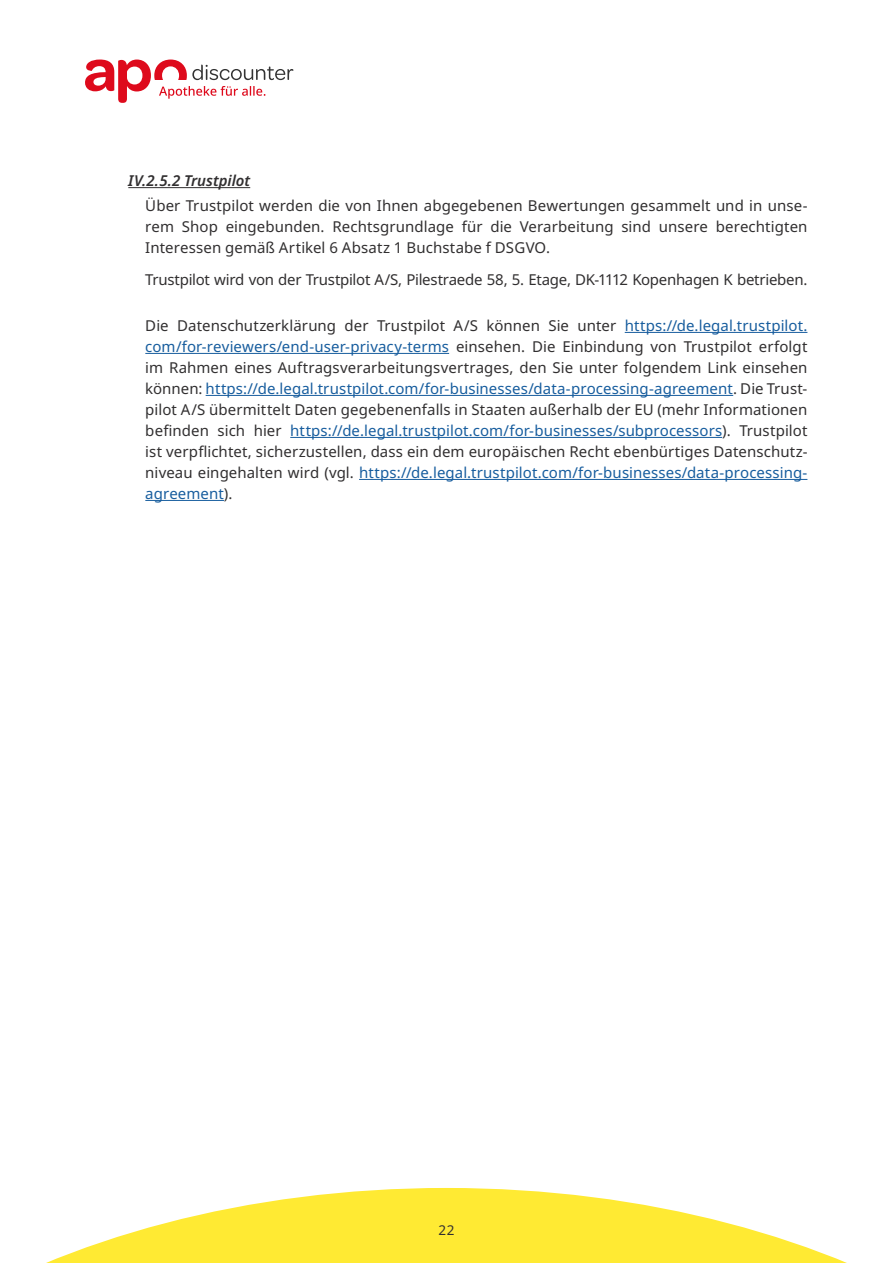
<style>
.page{position:relative;width:893px;height:1263px;background:#fff}
.page>*{position:absolute;margin:0;border:0;box-sizing:border-box;transform-origin:0 0}
.t1{font:15px/21px "Noto Sans";color:#312f30;text-align:justify}
.t2{font:15px "Noto Sans";letter-spacing:-.02em;color:#312f30}
.t3{font:italic 600 15px "Noto Sans";letter-spacing:-.005em;color:#312f30}
.t4{font:13.5px "Noto Sans";color:#312f30}
.s1{color:#175d9e}
</style>
<div class="page">
<svg style="left:46px;top:1188px;width:801px;height:75px;fill:#ffea33"></svg>
<svg style="left:85px;top:60px;width:208px;height:43px"></svg>
<hr style="left:128px;top:187px;width:122px;height:1px;background:#312f30">
<hr style="left:625px;top:332px;width:182px;height:1px;background:#175d9e">
<hr style="left:145px;top:353px;width:304px;height:1px;background:#175d9e">
<hr style="left:206px;top:395px;width:527px;height:1px;background:#175d9e">
<hr style="left:290px;top:437px;width:432px;height:1px;background:#175d9e">
<hr style="left:359px;top:479px;width:448px;height:1px;background:#175d9e">
<hr style="left:145px;top:500px;width:79px;height:1px;background:#175d9e">
<p class="t3" style="left:128px;top:170px;width:123px">IV.2.5.2 Trustpilot</p>
<p class="t1" style="left:145px;top:196px;width:664px">Über Trustpilot werden die von Ihnen abgegebenen Bewertungen gesammelt und in unse&shy;rem Shop eingebunden. Rechtsgrundlage für die Verarbeitung sind unsere berechtigten Interessen gemäß Artikel 6 Absatz 1 Buchstabe f DSGVO.</p>
<p class="t2" style="left:145px;top:269px;width:664px">Trustpilot wird von der Trustpilot A/S, Pilestraede 58, 5. Etage, DK-1112 Kopenhagen K betrieben.</p>
<p class="t1" style="left:145px;top:315px;width:664px">Die Datenschutzerklärung der Trustpilot A/S können Sie unter <span class="s1">https://de.legal.trustpilot. com/for-reviewers/end-user-privacy-terms</span> einsehen. Die Einbindung von Trustpilot erfolgt im Rahmen eines Auftragsverarbeitungsvertrages, den Sie unter folgendem Link einsehen können: <span class="s1">https://de.legal.trustpilot.com/for-businesses/data-processing-agreement</span>. Die Trust&shy;pilot A/S übermittelt Daten gegebenenfalls in Staaten außerhalb der EU (mehr Informationen befinden sich hier <span class="s1">https://de.legal.trustpilot.com/for-businesses/subprocessors</span>). Trustpilot ist verpflichtet, sicherzustellen, dass ein dem europäischen Recht ebenbürtiges Datenschutz&shy;niveau eingehalten wird (vgl. <span class="s1">https://de.legal.trustpilot.com/for-businesses/data-processing&shy;agreement</span>).</p>
<p class="t4" style="left:439px;top:1220px;width:17px">22</p>
</div>
